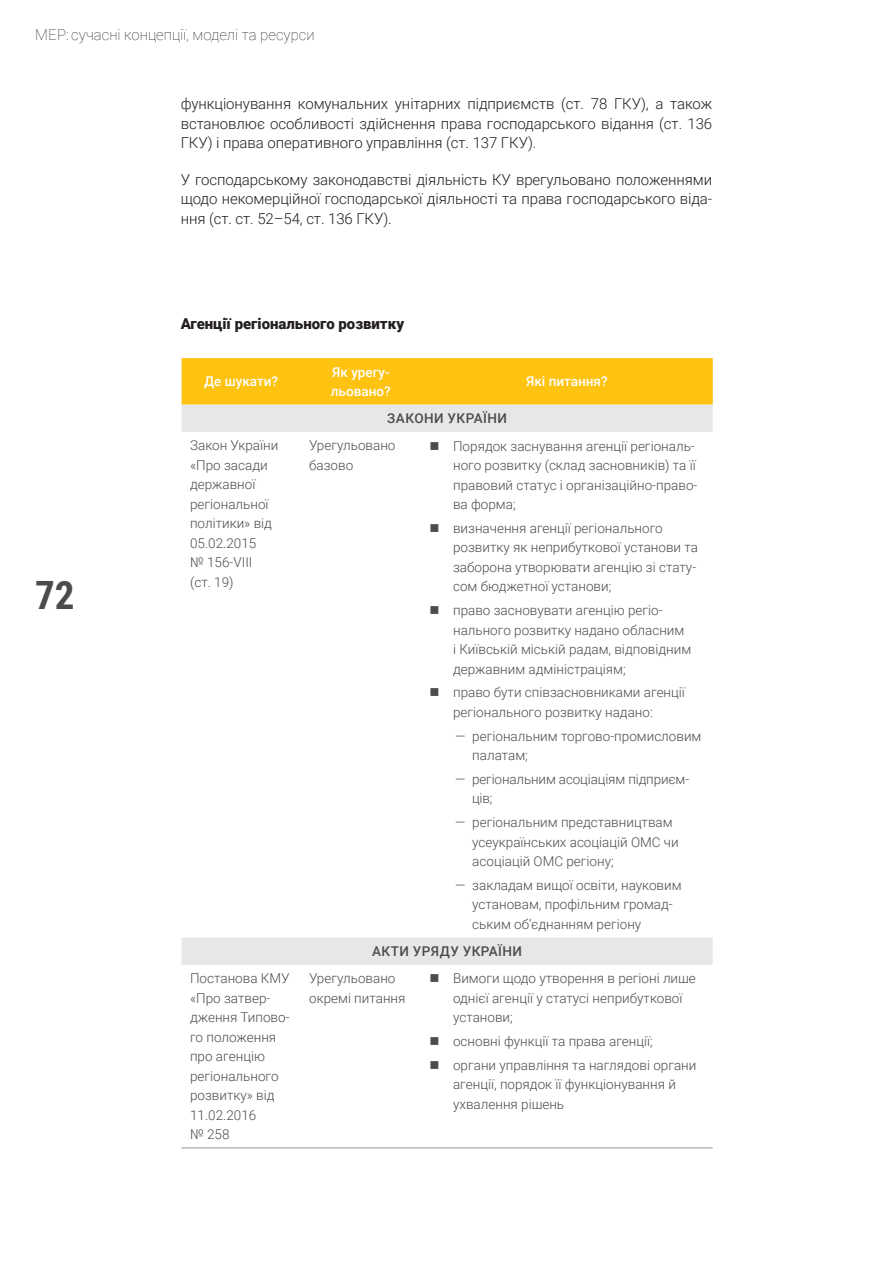
<style>
.page{position:relative;width:893px;height:1263px;background:#fff}
.page>*{position:absolute;margin:0;border:0;box-sizing:border-box;transform-origin:0 0}
.t1{font:700 39px "Roboto Condensed";color:#4b4c4d}
.t2{font:300 15px/19.5px "Roboto";letter-spacing:-.005em;color:#231f20;text-align:justify}
.t3{font:100 15px "Roboto";color:#231f20}
.t4{font:900 15px "Roboto";color:#231f20}
.t5{font:300 13.5px/19.5px "Roboto";color:#4b4c4d}
.t6{font:500 13.5px/19.5px "Roboto";color:#fff}
.t7{font:500 13.5px "Roboto";letter-spacing:.035em;color:#4b4c4d}
</style>
<div class="page">
<div style="left:182px;top:358px;width:531px;height:47px;background:#fec210"></div>
<svg style="left:182px;top:405px;width:531px;height:560px"></svg>
<hr style="left:182px;top:1147px;width:119px;height:1px;background:#b4b5b8">
<hr style="left:301px;top:1147px;width:120px;height:1px;background:#b4b5b8">
<hr style="left:421px;top:1147px;width:292px;height:1px;background:#b4b5b8">
<p class="t3" style="left:35px;top:24px;width:281px">МЕР : сучасні концепції, моделі та ресурси</p>
<p class="t2" style="left:181px;top:93px;width:533px">функціонування комунальних унітарних підприємств (ст. 78 ГКУ), а також встановлює особливості здійснення права господарського відання (ст. 136<br>ГКУ) і права оперативного управління (ст. 137 ГКУ).</p>
<p class="t2" style="left:181px;top:169px;width:533px">У господарському законодавстві діяльність КУ врегульовано положеннями щодо некомерційної господарської діяльності та права господарського віда&shy;ння (ст. ст. 52–54, ст. 136 ГКУ).</p>
<h1 class="t1" style="left:35px;top:567px;width:41px">72</h1>
<p class="t4" style="left:181px;top:313px;width:225px">Агенції регіонального розвитку</p>
<p class="t6" style="left:204px;top:371px;width:76px">Де шукати?</p>
<p class="t6" style="left:331px;top:362px;width:61px">Як урегу&shy;льовано?</p>
<p class="t6" style="left:526px;top:371px;width:83px">Які питання?</p>
<p class="t7" style="left:387px;top:409px;width:121px">ЗАКОНИ УКРАЇНИ</p>
<p class="t5" style="left:190px;top:435px;width:90px">Закон України «Про засади державної регіональної політики» від<br>05.02.2015<br>№ 156-VIII<br>(ст. 19)</p>
<p class="t5" style="left:309px;top:435px;width:88px">Урегульовано базово</p>
<p class="t5" style="left:453px;top:436px;width:246px;text-indent:-24px">■ Порядок заснування агенції регіональ&shy;ного розвитку (склад засновників) та її правовий статус і організаційно-право&shy;ва форма;</p>
<p class="t5" style="left:453px;top:518px;width:246px;text-indent:-24px">■ визначення агенції регіонального розвитку як неприбуткової установи та заборона утворювати агенцію зі стату&shy;сом бюджетної установи;</p>
<p class="t5" style="left:453px;top:600px;width:240px;text-indent:-24px">■ право засновувати агенцію регіо&shy;нального розвитку надано обласним<br>і Київській міській радам, відповідним державним адміністраціям;</p>
<p class="t5" style="left:453px;top:682px;width:233px;text-indent:-24px">■ право бути співзасновниками агенції регіонального розвитку надано:</p>
<p class="t5" style="left:472px;top:726px;width:231px;text-indent:-17px">— регіональним торгово-промисловим палатам;</p>
<p class="t5" style="left:472px;top:769px;width:219px;text-indent:-17px">— регіональним асоціаціям підприєм&shy;ців;</p>
<p class="t5" style="left:472px;top:812px;width:208px;text-indent:-17px">— регіональним представництвам усеукраїнських асоціацій ОМС чи асоціацій ОМС регіону;</p>
<p class="t5" style="left:472px;top:875px;width:211px;text-indent:-17px">— закладам вищої освіти, науковим установам, профільним громад&shy;ським об’єднанням регіону</p>
<p class="t7" style="left:372px;top:942px;width:152px">АКТИ УРЯДУ УКРАЇНИ</p>
<p class="t5" style="left:190px;top:968px;width:101px">Постанова КМУ «Про затвер&shy;дження Типово&shy;го положення про агенцію регіонального розвитку» від<br>11.02.2016<br>№ 258</p>
<p class="t5" style="left:309px;top:968px;width:98px">Урегульовано окремі питання</p>
<p class="t5" style="left:453px;top:968px;width:244px;text-indent:-24px">■ Вимоги щодо утворення в регіоні лише однієї агенції у статусі неприбуткової установи;</p>
<p class="t5" style="left:429px;top:1031px;width:225px">■ основні функції та права агенції;</p>
<p class="t5" style="left:453px;top:1055px;width:245px;text-indent:-24px">■ органи управління та наглядові органи агенції, порядок її функціонування й ухвалення рішень</p>
</div>
